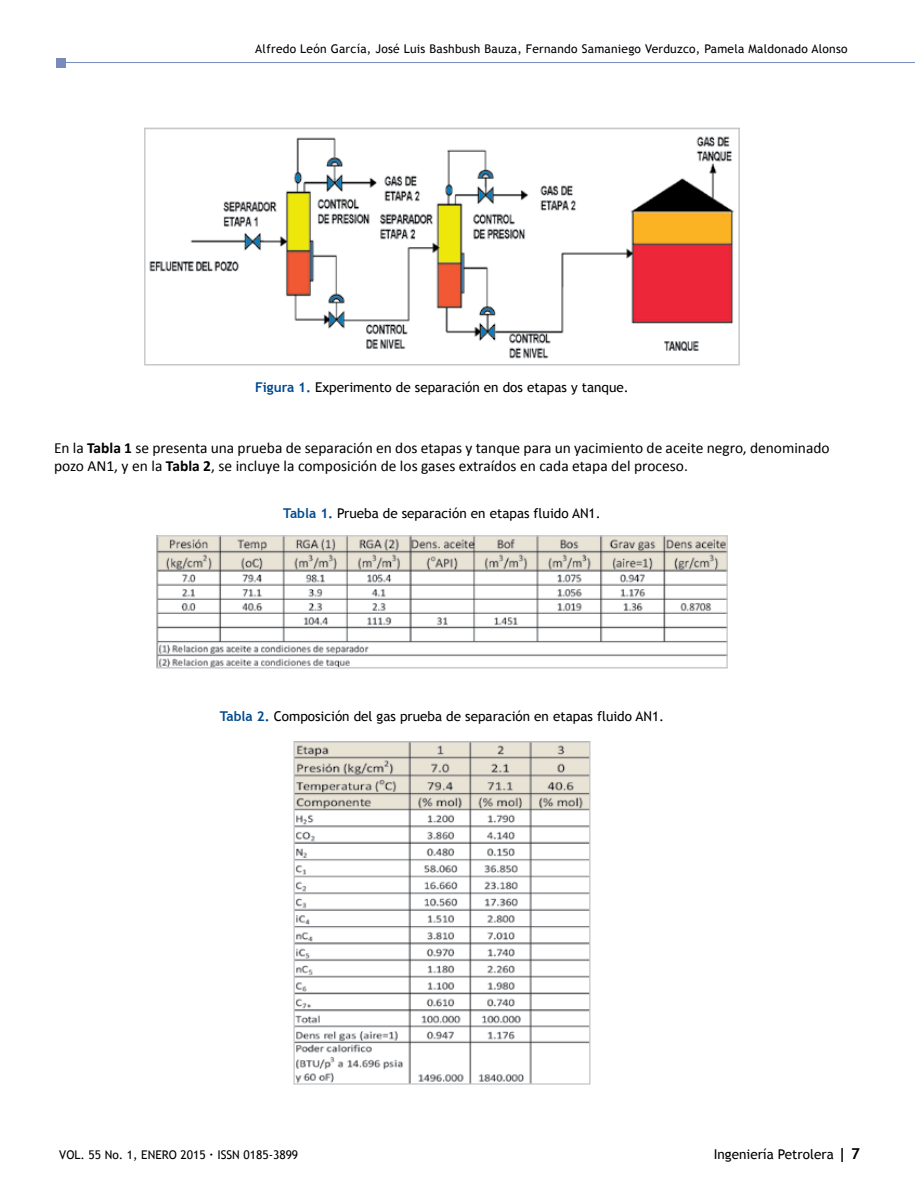
<style>
.page{position:relative;width:915px;height:1191px;background:#fff}
.page>*{position:absolute;margin:0;border:0;box-sizing:border-box;transform-origin:0 0}
.t1{font:15.45px/18.6px "Calibri";color:#000}
.t2{font:13.5px "Trebuchet MS";color:#000}
.t3{font:12px "Trebuchet MS";letter-spacing:.02em;color:#000}
.t4{font:12px "Trebuchet MS";color:#000}
.s1{font-weight:700;color:#004990}
.s2{font-weight:700}
.s3{font-weight:700;font-size:15px}
</style>
<div class="page">
<hr style="left:61px;top:62px;width:853px;height:1px;background:#788bbc">
<div style="left:56px;top:58px;width:10px;height:9px;background:#788bbc"></div>
<img style="left:149px;top:136px;width:585px;height:223px">
<div style="left:144px;top:128px;width:595px;height:237px;border:2px solid #c7c8ca"></div>
<img style="left:158px;top:537px;width:567px;height:129px">
<div style="left:156px;top:535px;width:571px;height:133px;border:1px solid #c7c8ca"></div>
<img style="left:295px;top:743px;width:293px;height:339px">
<div style="left:293px;top:741px;width:297px;height:343px;border:1px solid #c7c8ca"></div>
<p class="t3" style="left:255px;top:42px;width:593px">Alfredo León García, José Luis Bashbush Bauza, Fernando Samaniego Verduzco, Pamela Maldonado Alonso</p>
<p class="t2" style="left:255px;top:379px;width:375px"><span class="s1">Figura 1.</span> Experimento de separación en dos etapas y tanque.</p>
<p class="t1" style="left:54px;top:438px;width:777px">En la <span class="s2">Tabla 1</span> se presenta una prueba de separación en dos etapas y tanque para un yacimiento de aceite negro, denominado pozo AN1, y en la <span class="s2">Tabla 2</span>, se incluye la composición de los gases extraídos en cada etapa del proceso.</p>
<p class="t2" style="left:283px;top:505px;width:319px"><span class="s1">Tabla 1.</span> Prueba de separación en etapas fluido AN1.</p>
<p class="t2" style="left:220px;top:708px;width:445px"><span class="s1">Tabla 2.</span> Composición del gas prueba de separación en etapas fluido AN1.</p>
<p class="t4" style="left:59px;top:1147px;width:240px">VOL. 55 No. 1, ENERO 2015 <span class="s2">·</span> ISSN 0185-3899</p>
<p class="t2" style="left:713px;top:1146px;width:148px">Ingeniería Petrolera <span class="s3">| 7</span></p>
</div>
